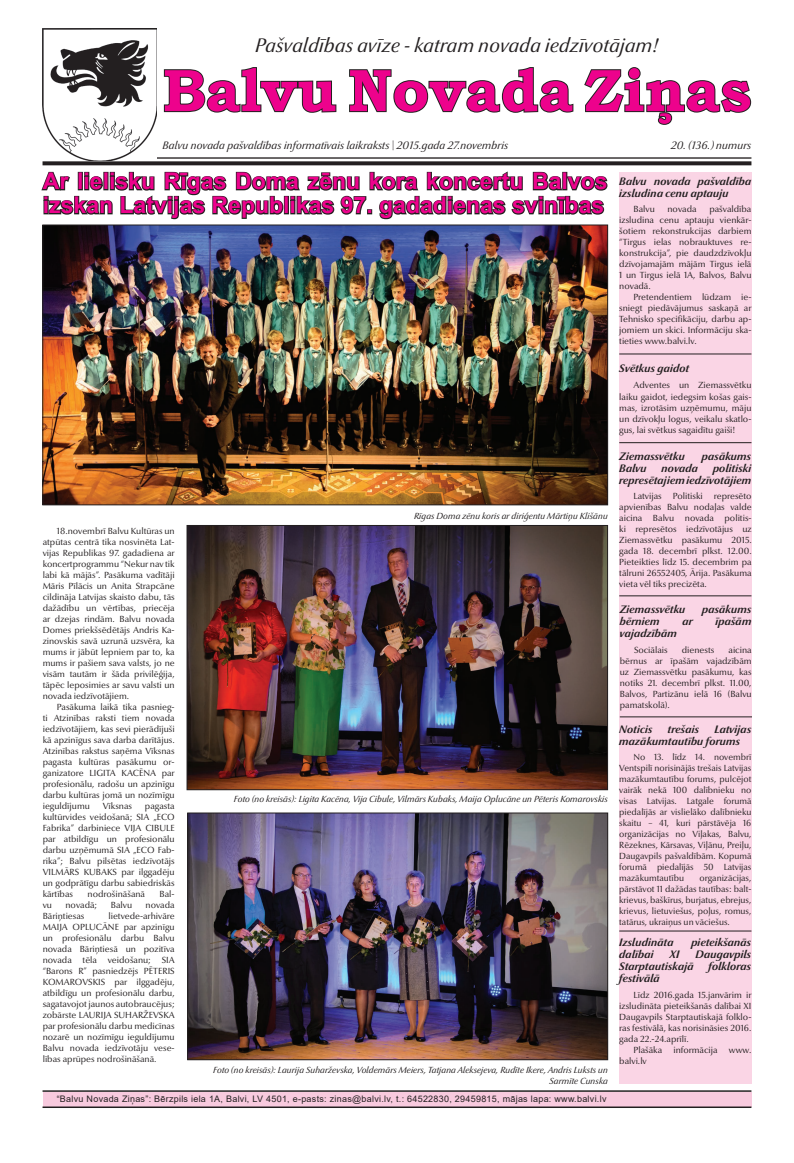
<style>
.page{position:relative;width:794px;height:1163px;background:#fff}
.page>*{position:absolute;margin:0;border:0;box-sizing:border-box;transform-origin:0 0}
.t1{font:700 60px "Bookman Old Style";color:#ed028c}
.t2{font:700 23px/24px "Arial";color:#ed028c}
.t3{font:italic 20px "Optima Nova LT";color:#231f20}
.t4{font:italic 700 11px/12px "Optima Nova LT";color:#231f20}
.t5{font:italic 11px "Optima Nova LT";color:#231f20}
.t6{font:9px/11px "Optima Nova LT";color:#231f20;text-align:justify}
.t7{font:italic 9px/11px "Optima Nova LT";color:#231f20;text-align:right}
.t8{font:9px "Arial";letter-spacing:.03em;color:#231f20}
</style>
<div class="page">
<div style="left:43px;top:1091px;width:708px;height:15px;background:#f8cade"></div>
<hr style="left:43px;top:1106px;width:708px;height:1px;background:#231f20">
<hr style="left:43px;top:1090px;width:708px;height:1px;background:#231f20">
<hr style="left:43px;top:157px;width:708px;height:2px;background:#231f20">
<svg style="left:43px;top:161px;width:708px;height:4px;background:#353233"></svg>
<img style="left:43px;top:28px;width:114px;height:133px">
<svg style="left:163px;top:67px;width:174px;height:46px"></svg>
<svg style="left:349px;top:67px;width:225px;height:46px"></svg>
<svg style="left:584px;top:67px;width:168px;height:58px"></svg>
<div style="left:619px;top:172px;width:132px;height:911px;background:#fad5e5"></div>
<hr style="left:619px;top:442px;width:132px;height:1px;background:#231f20">
<hr style="left:619px;top:353px;width:132px;height:1px;background:#231f20">
<hr style="left:619px;top:595px;width:132px;height:1px;background:#231f20">
<img style="left:189px;top:814px;width:417px;height:243px">
<div style="left:187px;top:812px;width:421px;height:247px;border:1px solid #231f20"></div>
<hr style="left:620px;top:716px;width:132px;height:1px;background:#231f20">
<svg style="left:41px;top:171px;width:567px;height:49px"></svg>
<img style="left:45px;top:227px;width:561px;height:276px">
<div style="left:43px;top:225px;width:565px;height:280px;border:1px solid #231f20"></div>
<img style="left:189px;top:527px;width:417px;height:260px">
<div style="left:187px;top:525px;width:421px;height:264px;border:1px solid #231f20"></div>
<hr style="left:619px;top:930px;width:132px;height:1px;background:#231f20">
<h3 class="t3" style="left:255px;top:34px;width:405px">Pašvaldības avīze - katram novada iedzīvotājam!</h3>
<h1 class="t1" style="left:163px;top:47px;width:590px">Balvu Novada Ziņas</h1>
<p class="t5" style="left:163px;top:139px;width:347px">Balvu novada pašvaldības informatīvais laikraksts | 2015.gada 27.novembris</p>
<p class="t5" style="left:671px;top:139px;width:82px">20. (136.) numurs</p>
<h2 class="t2" style="left:43px;top:169px;width:566px">Ar lielisku Rīgas Doma zēnu kora koncertu Balvos izskan Latvijas Republikas 97. gadadienas svinības</h2>
<p class="t6" style="left:43px;top:525px;width:133px;text-indent:14px">18.novembrī Balvu Kultūras un atpūtas centrā tika nosvinēta Lat&shy;vijas Republikas 97. gadadiena ar koncertprogrammu “Nekur nav tik labi kā mājās”. Pasākuma vadītāji Māris Pīlācis un Anita Strapcāne cildināja Latvijas skaisto dabu, tās dažādību un vērtības, priecēja ar dzejas rindām. Balvu novada Domes priekšsēdētājs Andris Ka&shy;zinovskis savā uzrunā uzsvēra, ka mums ir jābūt lepniem par to, ka mums ir pašiem sava valsts, jo ne visām tautām ir šāda privilēģija, tāpēc leposimies ar savu valsti un novada iedzīvotājiem.</p>
<p class="t6" style="left:43px;top:701px;width:133px;text-indent:14px">Pasākuma laikā tika pasnieg&shy;ti Atzinības raksti tiem novada iedzīvotājiem, kas sevi pierādījuši kā apzinīgus sava darba darītājus.<br>Atzinības rakstus saņēma Vīksnas pagasta kultūras pasākumu or&shy;ganizatore LIGITA KACĒNA par profesionālu, radošu un apzinīgu darbu kultūras jomā un nozīmīgu ieguldījumu</p>
<p class="t6" style="left:103px;top:800px;width:31px">Vīksnas</p>
<p class="t6" style="left:43px;top:800px;width:133px;text-indent:102px">pagasta kultūrvides veidošanā; SIA „ECO Fabrika” darbiniece VIJA CIBULE par atbildīgu un profesionālu darbu uzņēmumā SIA „ECO Fab&shy;rika”; Balvu pilsētas iedzīvotājs VILMĀRS KUBAKS par ilggadēju un godprātīgu darbu sabiedriskās kārtības</p>
<p class="t6" style="left:88px;top:888px;width:59px">nodrošināšanā</p>
<p class="t6" style="left:160px;top:888px;width:17px">Bal-</p>
<p class="t6" style="left:43px;top:899px;width:11px">vu</p>
<p class="t6" style="left:65px;top:899px;width:33px">novadā;</p>
<p class="t6" style="left:111px;top:899px;width:23px">Balvu</p>
<p class="t6" style="left:146px;top:899px;width:31px">novada</p>
<p class="t6" style="left:43px;top:910px;width:43px">Bāriņtiesas</p>
<p class="t6" style="left:43px;top:910px;width:133px;text-indent:66px">lietvede-arhivāre MAIJA OPLUCĀNE par apzinīgu un profesionālu darbu Balvu novada Bāriņtiesā un pozitīva novada tēla veidošanu; SIA “Barons R” pasniedzējs PĒTERIS KOMAROVSKIS par ilggadēju, atbildīgu un profesionālu darbu, sagatavojot jaunos autobraucējus; zobārste LAURIJA SUHARŽEVSKA par profesionālu darbu medicīnas nozarē un nozīmīgu ieguldījumu Balvu novada iedzīvotāju vese&shy;lības aprūpes nodrošināšanā.</p>
<p class="t7" style="left:414px;top:510px;width:195px">Rīgas Doma zēnu koris ar diriģentu Mārtiņu Klišānu</p>
<p class="t7" style="left:234px;top:793px;width:375px">Foto (no kreisās): Ligita Kacēna, Vija Cibule, Vilmārs Kubaks, Maija Oplucāne un Pēteris Komarovskis</p>
<p class="t7" style="left:213px;top:1064px;width:396px">Foto (no kreisās): Laurija Suharževska, Voldemārs Meiers, Tatjana Aleksejeva, Rudīte Ikere, Andris Luksts un<br>Sarmīte Cunska</p>
<p class="t8" style="left:57px;top:1092px;width:551px">“Balvu Novada Ziņas”: Bērzpils iela 1A, Balvi, LV 4501, e-pasts: zinas@balvi.lv, t.: 64522830, 29459815, mājas lapa: www.balvi.lv</p>
<p class="t4" style="left:619px;top:175px;width:134px">Balvu novada pašvaldība izsludina cenu aptauju</p>
<p class="t6" style="left:633px;top:203px;width:23px">Balvu</p>
<p class="t6" style="left:667px;top:203px;width:31px">novada</p>
<p class="t6" style="left:619px;top:203px;width:134px;text-indent:90px">pašvaldība izsludina cenu aptauju vienkār&shy;šotiem rekonstrukcijas darbiem “Tirgus ielas nobrauktuves re&shy;konstrukcija”, pie daudzdzīvokļu dzīvojamajām mājām Tirgus ielā 1 un Tirgus ielā 1A, Balvos, Balvu novadā.</p>
<p class="t6" style="left:619px;top:291px;width:134px;text-indent:14px">Pretendentiem lūdzam ie&shy;sniegt piedāvājumus saskaņā ar Tehnisko specifikāciju, darbu ap&shy;jomiem un skici. Informāciju ska&shy;tieties www.balvi.lv.</p>
<p class="t4" style="left:619px;top:362px;width:72px">Svētkus gaidot</p>
<p class="t6" style="left:619px;top:380px;width:134px;text-indent:14px">Adventes un Ziemassvētku laiku gaidot, iedegsim košas gais&shy;mas, izrotāsim uzņēmumu, māju un dzīvokļu logus, veikalu skatlo&shy;gus, lai svētkus sagaidītu gaiši!</p>
<p class="t4" style="left:619px;top:450px;width:67px">Ziemassvētku</p>
<p class="t4" style="left:702px;top:450px;width:51px">pasākums</p>
<p class="t4" style="left:619px;top:462px;width:29px">Balvu</p>
<p class="t4" style="left:661px;top:462px;width:38px">novada</p>
<p class="t4" style="left:619px;top:462px;width:134px;text-align:right">politiski<br>represētajiem iedzīvotājiem</p>
<p class="t6" style="left:619px;top:491px;width:134px;text-indent:14px">Latvijas Politiski represēto apvienības Balvu nodaļas valde aicina Balvu novada politis&shy;ki represētos iedzīvotājus uz Ziemassvētku pasākumu 2015. gada 18. decembrī plkst. 12.00.<br>Pieteikties līdz 15. decembrim pa tālruni 26552405, Ārija. Pasākuma vieta vēl tiks precizēta.</p>
<p class="t4" style="left:620px;top:603px;width:67px">Ziemassvētku</p>
<p class="t4" style="left:702px;top:603px;width:51px">pasākums</p>
<p class="t4" style="left:620px;top:615px;width:42px">bērniem</p>
<p class="t4" style="left:682px;top:615px;width:12px">ar</p>
<p class="t4" style="left:715px;top:615px;width:38px">īpašām</p>
<p class="t4" style="left:620px;top:627px;width:59px">vajadzībām</p>
<p class="t6" style="left:634px;top:644px;width:35px">Sociālais</p>
<p class="t6" style="left:682px;top:644px;width:34px">dienests</p>
<p class="t6" style="left:620px;top:644px;width:133px;text-indent:109px">aicina bērnus ar īpašām vajadzībām uz Ziemassvētku pasākumu, kas notiks 21. decembrī plkst. 11.00, Balvos, Partizānu ielā 16 (Balvu pamatskolā).</p>
<p class="t4" style="left:619px;top:723px;width:35px">Noticis</p>
<p class="t4" style="left:668px;top:723px;width:33px">trešais</p>
<p class="t4" style="left:619px;top:723px;width:134px;text-indent:95px">Latvijas mazākumtautību forums</p>
<p class="t6" style="left:619px;top:751px;width:134px;text-indent:14px">No 13. līdz 14. novembrī Ventspilī norisinājās trešais Latvijas mazākumtautību forums, pulcējot vairāk nekā 100 dalībnieku no visas Latvijas. Latgale forumā piedalījās ar vislielāko dalībnieku skaitu – 41, kuri pārstāvēja 16 organizācijas no Viļakas, Balvu, Rēzeknes, Kārsavas, Viļānu, Preiļu, Daugavpils pašvaldībām. Kopumā forumā piedalījās 50 Latvijas mazākumtautību</p>
<p class="t6" style="left:619px;top:872px;width:134px;text-indent:80px">organizācijas, pārstāvot 11 dažādas tautības: balt&shy;krievus, baškīrus, burjatus, ebrejus, krievus, lietuviešus, poļus, romus, tatārus, ukraiņus un vāciešus.</p>
<p class="t4" style="left:619px;top:936px;width:56px">Izsludināta</p>
<p class="t4" style="left:691px;top:936px;width:62px">pieteikšanās</p>
<p class="t4" style="left:619px;top:948px;width:36px">dalībai</p>
<p class="t4" style="left:669px;top:948px;width:11px">XI</p>
<p class="t4" style="left:695px;top:948px;width:57px">Daugavpils</p>
<p class="t4" style="left:619px;top:960px;width:76px">Starptautiskajā</p>
<p class="t4" style="left:708px;top:960px;width:44px">folkloras</p>
<p class="t4" style="left:619px;top:972px;width:42px">festivālā</p>
<p class="t6" style="left:619px;top:989px;width:134px;text-indent:14px">Līdz 2016.gada 15.janvārim ir izsludināta pieteikšanās dalībai XI Daugavpils Starptautiskajā folklo&shy;ras festivālā, kas norisināsies 2016. gada 22.-24.aprīlī.</p>
<p class="t6" style="left:619px;top:1044px;width:134px;text-indent:14px">Plašāka informācija www. balvi.lv</p>
</div>
